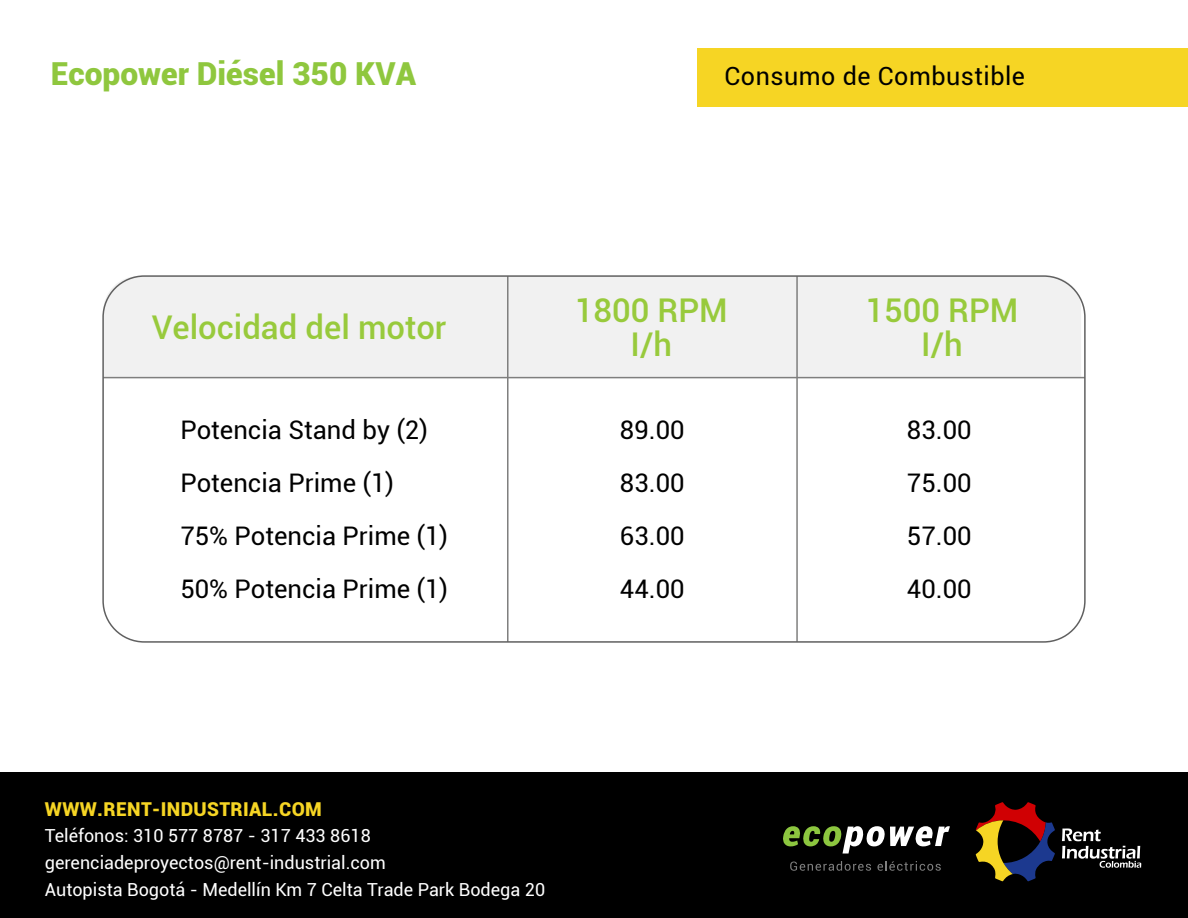
<style>
.page{position:relative;width:1188px;height:918px;background:#fff}
.page>*{position:absolute;margin:0;border:0;box-sizing:border-box;transform-origin:0 0}
.t1{font:500 32.7px/33.8px "Roboto";color:#98ca3c;text-align:center}
.t2{font:900 31.65px "Roboto";color:#8fc73e}
.t3{font:25.65px/52.9px "Roboto";color:#000;text-align:justify}
.t4{font:25.05px "Roboto";letter-spacing:.02em;color:#000}
.t5{font:900 19.2px "Roboto";letter-spacing:.02em;color:#f6d524}
.t6{font:18px/27px "Roboto";color:#fff}
</style>
<div class="page">
<div style="left:698px;top:48px;width:490px;height:58px;background:#f6d524"></div>
<div style="left:105px;top:278px;width:976px;height:99px;background:#f1f1f1"></div>
<hr style="left:103px;top:377px;width:982px;height:1px;background:#7f7f7e">
<hr style="left:507px;top:276px;width:2px;height:366px;background:#7f7f7e">
<hr style="left:796px;top:276px;width:2px;height:366px;background:#7f7f7e">
<div style="left:102px;top:275px;width:984px;height:368px;border:2px solid #606060;border-radius:41px"></div>
<div style="left:0;top:773px;width:1188px;height:145px;background:#000"></div>
<svg style="left:1062px;top:829px;width:79px;height:39px"></svg>
<svg style="left:976px;top:802px;width:79px;height:79px"></svg>
<svg style="left:790px;top:861px;width:81px;height:10px"></svg>
<svg style="left:877px;top:861px;width:64px;height:10px"></svg>
<svg style="left:783px;top:826px;width:167px;height:28px"></svg>
<h2 class="t2" style="left:51px;top:52px;width:367px">Ecopower Diésel 350 KVA</h2>
<h3 class="t4" style="left:725px;top:59px;width:302px">Consumo de Combustible</h3>
<h1 class="t1" style="left:152px;top:309px;width:296px">Velocidad del motor</h1>
<h1 class="t1" style="left:575px;top:292px;width:155px">1800 RPM<br>I/h</h1>
<h1 class="t1" style="left:865px;top:292px;width:155px">1500 RPM<br>I/h</h1>
<h3 class="t3" style="left:180px;top:402px;width:269px;text-align:left">Potencia Stand by (2)<br>Potencia Prime (1)<br>75% Potencia Prime (1)<br>50% Potencia Prime (1)</h3>
<h3 class="t3" style="left:620px;top:402px;width:66px">89.00<br>83.00<br>63.00<br>44.00</h3>
<h3 class="t3" style="left:907px;top:402px;width:66px">83.00<br>75.00<br>57.00<br>40.00</h3>
<p class="t5" style="left:45px;top:795px;width:278px">WWW.RENT-INDUSTRIAL.COM</p>
<p class="t6" style="left:45px;top:821px;width:502px">Teléfonos: 310 577 8787 - 317 433 8618 gerenciadeproyectos@rent-industrial.com<br>Autopista Bogotá - Medellín Km 7 Celta Trade Park Bodega 20</p>
</div>
